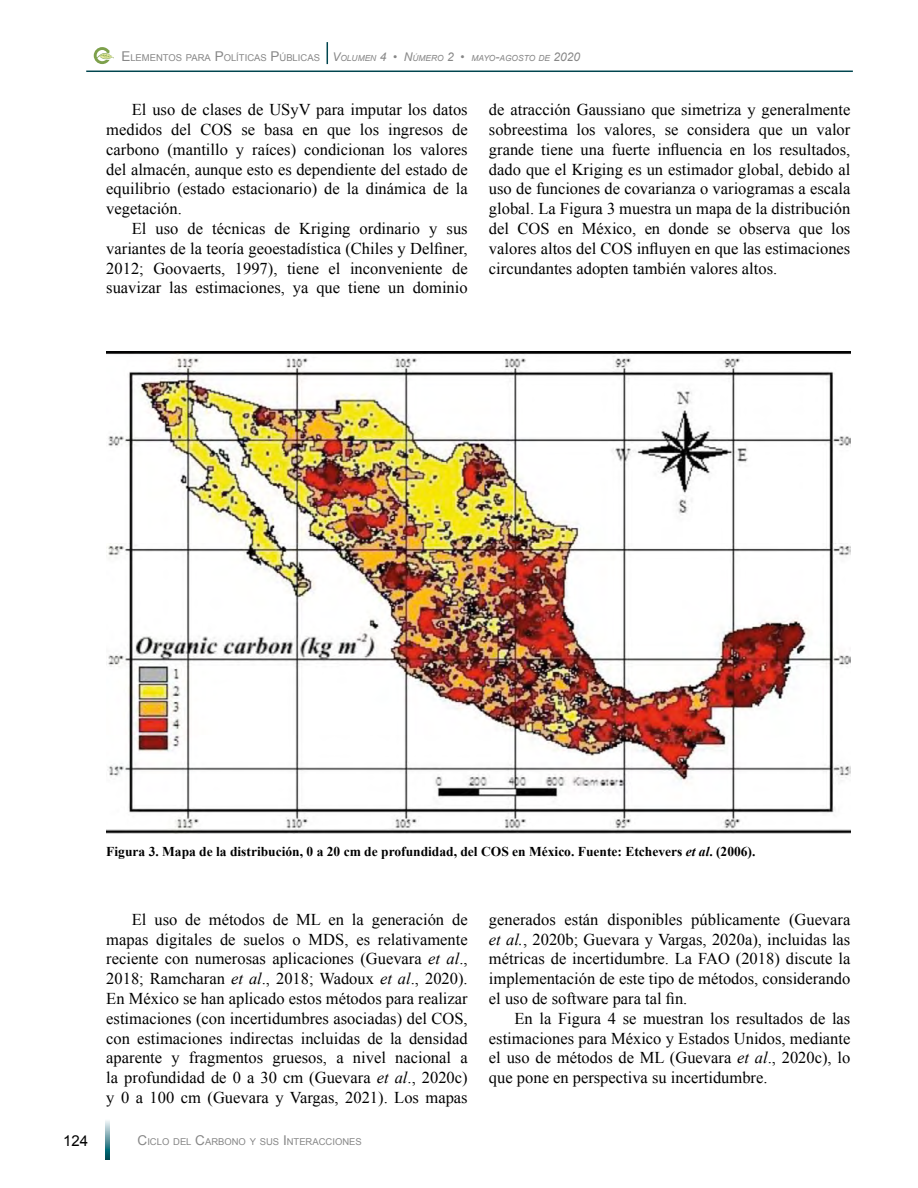
<style>
.page{position:relative;width:918px;height:1188px;background:#fff}
.page>*{position:absolute;margin:0;border:0;box-sizing:border-box;transform-origin:0 0}
.Escrito{font:16.5px/19.8px "Times New Roman";color:#000;text-align:justify}
.t1{font:15px "Arial";color:#000}
.Pie_de_Figura{font:700 13.5px "Times New Roman";color:#000}
.t2{font:9.45px "Arial";color:#878787}
.s1{font-size:13.5px}
.s2{font-style:italic;font-size:12px}
.s3{font-style:italic;font-size:8.4px}
.s4{font-style:italic}
</style>
<div class="page">
<hr style="left:86px;top:71px;width:767px;height:1px;background:#00454f">
<svg style="left:106px;top:1120px;width:3px;height:39px"></svg>
<svg style="left:94px;top:47px;width:20px;height:17px"></svg>
<svg style="left:327px;top:42px;width:1px;height:22px"></svg>
<img style="left:106px;top:351px;width:744px;height:483px">
<p class="t2" style="left:121px;top:52px;width:460px"><span class="s1">E</span>LEMENTOS PARA <span class="s1">P</span> OLÍTICAS <span class="s1">P</span> ÚBLICAS <span class="s2">V</span><span class="s3">OLUMEN</span> <span class="s2">4 • N</span><span class="s3">ÚMERO</span> <span class="s2">2 •</span> <span class="s3">MAYO</span><span class="s2">-</span><span class="s3">AGOSTO DE</span> <span class="s2">2020</span></p>
<p class="Escrito" style="left:106px;top:100px;width:363px;text-indent:26px">El uso de clases de USyV para imputar los datos medidos del COS se basa en que los ingresos de carbono (mantillo y raíces) condicionan los valores del almacén, aunque esto es dependiente del estado de equilibrio (estado estacionario) de la dinámica de la vegetación.</p>
<p class="Escrito" style="left:106px;top:218px;width:363px;text-indent:26px">El uso de técnicas de Kriging ordinario y sus variantes de la teoría geoestadística (Chiles y Delfiner, 2012; Goovaerts, 1997), tiene el inconveniente de suavizar las estimaciones, ya que tiene un dominio</p>
<p class="Escrito" style="left:489px;top:100px;width:363px">de atracción Gaussiano que simetriza y generalmente sobreestima los valores, se considera que un valor grande tiene una fuerte influencia en los resultados, dado que el Kriging es un estimador global, debido al uso de funciones de covarianza o variogramas a escala global. La Figura 3 muestra un mapa de la distribución del COS en México, en donde se observa que los valores altos del COS influyen en que las estimaciones circundantes adopten también valores altos.</p>
<p class="Pie_de_Figura" style="left:106px;top:842px;width:651px">Figura 3. Mapa de la distribución, 0 a 20 cm de profundidad, del COS en México. Fuente: Etchevers <span class="s4">et al</span>. (2006).</p>
<p class="Escrito" style="left:106px;top:909px;width:363px;text-indent:26px">El uso de métodos de ML en la generación de mapas digitales de suelos o MDS, es relativamente reciente con numerosas aplicaciones (Guevara <span class="s4">et al</span>., 2018; Ramcharan <span class="s4">et al</span>., 2018; Wadoux <span class="s4">et al</span>., 2020).<br>En México se han aplicado estos métodos para realizar estimaciones (con incertidumbres asociadas) del COS, con estimaciones indirectas incluidas de la densidad aparente y fragmentos gruesos, a nivel nacional a la profundidad de 0 a 30 cm (Guevara <span class="s4">et al</span>., 2020c) y 0 a 100 cm (Guevara y Vargas, 2021). Los mapas</p>
<p class="Escrito" style="left:489px;top:909px;width:363px">generados están disponibles públicamente (Guevara <span class="s4">et al.</span>, 2020b; Guevara y Vargas, 2020a), incluidas las métricas de incertidumbre. La FAO (2018) discute la implementación de este tipo de métodos, considerando el uso de software para tal fin.</p>
<p class="Escrito" style="left:489px;top:1008px;width:363px;text-indent:26px">En la Figura 4 se muestran los resultados de las estimaciones para México y Estados Unidos, mediante el uso de métodos de ML (Guevara <span class="s4">et al</span>., 2020c), lo que pone en perspectiva su incertidumbre.</p>
<p class="t1" style="left:63px;top:1131px;width:27px">124</p>
<p class="t2" style="left:138px;top:1136px;width:226px"><span class="s1">C</span>ICLO DEL <span class="s1">C</span>ARBONO Y SUS <span class="s1">I</span> NTERACCIONES</p>
</div>
